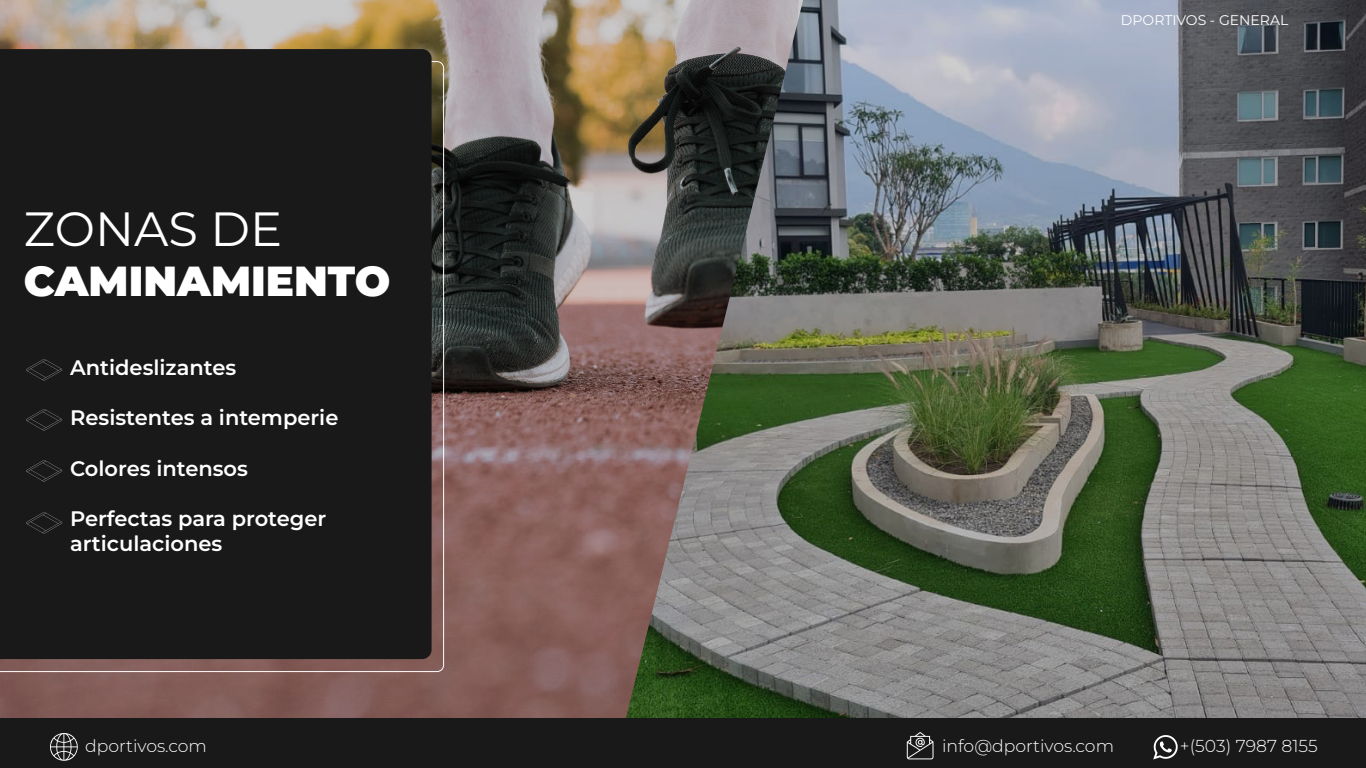
<style>
.page{position:relative;width:1366px;height:768px;background:#fff}
.page>*{position:absolute;margin:0;border:0;box-sizing:border-box;transform-origin:0 0}
.t1{font:48px "Montserrat";color:#fff}
.t2{font:900 42px "Montserrat";color:#fff}
.t3{font:600 21px/25.2px "Montserrat";color:#fff}
.t4{font:300 17.3px "Montserrat";color:#fff}
.t5{font:14px "Montserrat";color:#fff}
</style>
<div class="page">
<img style="left:0;top:0;width:1366px;height:718px">
<svg style="left:0;top:61px;width:444px;height:611px;background:#725953"></svg>
<div style="left:0;top:49px;width:432px;height:610px;background:#191919"></div>
<svg style="left:26px;top:359px;width:36px;height:21px"></svg>
<svg style="left:26px;top:409px;width:36px;height:21px"></svg>
<svg style="left:26px;top:460px;width:36px;height:21px"></svg>
<svg style="left:26px;top:512px;width:36px;height:21px"></svg>
<div style="left:0;top:718px;width:1366px;height:50px;background:#191919"></div>
<svg style="left:1153px;top:735px;width:25px;height:25px"></svg>
<svg style="left:907px;top:732px;width:27px;height:27px"></svg>
<svg style="left:50px;top:733px;width:28px;height:28px"></svg>
<h1 class="t1" style="left:24px;top:197px;width:260px">ZONAS DE</h1>
<h2 class="t2" style="left:24px;top:253px;width:368px">CAMINAMIENTO</h2>
<p class="t3" style="left:70px;top:354px;width:168px">Antideslizantes</p>
<p class="t3" style="left:70px;top:405px;width:270px">Resistentes a intemperie</p>
<p class="t3" style="left:70px;top:455px;width:179px">Colores intensos</p>
<p class="t3" style="left:70px;top:505px;width:258px">Perfectas para proteger articulaciones</p>
<p class="t5" style="left:1121px;top:11px;width:169px">DPORTIVOS - GENERAL</p>
<p class="t4" style="left:85px;top:734px;width:123px">dportivos.com</p>
<p class="t4" style="left:942px;top:734px;width:174px">info@dportivos.com</p>
<p class="t4" style="left:1180px;top:734px;width:139px">+(503) 7987 8155</p>
</div>
